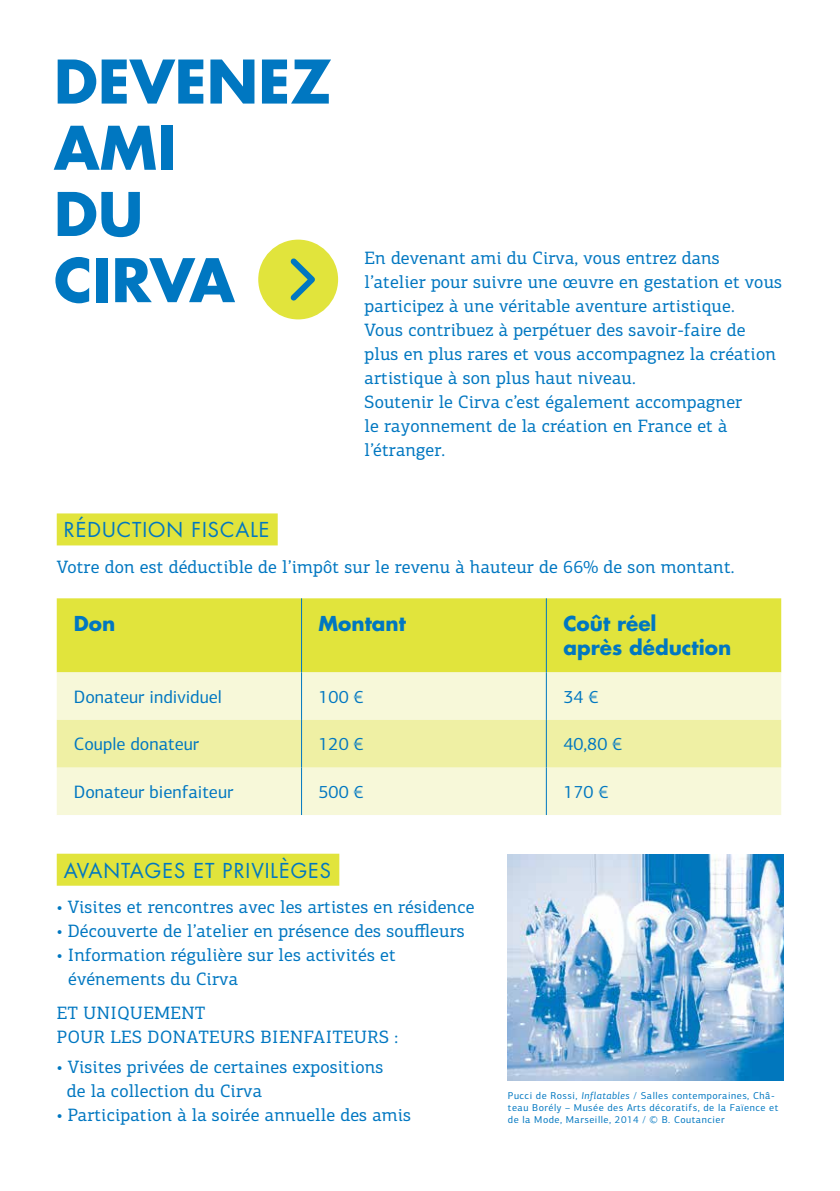
<style>
.page{position:relative;width:840px;height:1191px;background:#fff}
.page>*{position:absolute;margin:0;border:0;box-sizing:border-box;transform-origin:0 0}
.t1{font:700 58.4px/66.2px "Futura";color:#0077c1}
.t2{font:20px "Futura";letter-spacing:.05em;color:#0077c1}
.t3{font:700 20px/24px "Futura";color:#0077c1}
.t4{font:18px/24px "PF Centro Slab Pro";letter-spacing:.01em;color:#0077c1}
.t5{font:18px "PF Centro Sans Pro";color:#0077c1}
.t6{font:18px/24px "PF Centro Slab Pro";letter-spacing:.03em;color:#0077c1}
.t7{font:10px/12px "PF Centro Sans Pro";letter-spacing:.05em;color:#0077c1}
.s1{font-style:italic}
</style>
<div class="page">
<div style="left:57px;top:853px;width:282px;height:32px;background:#e1e43c"></div>
<div style="left:57px;top:513px;width:220px;height:32px;background:#e1e43c"></div>
<div style="left:57px;top:598px;width:723px;height:74px;background:#e1e43c"></div>
<div style="left:57px;top:672px;width:723px;height:143px;background:#f7f8d9"></div>
<div style="left:57px;top:720px;width:723px;height:47px;background:#eff0a4"></div>
<hr style="left:301px;top:598px;width:1px;height:74px;background:#0077c1">
<hr style="left:545px;top:598px;width:1px;height:74px;background:#0077c1">
<hr style="left:301px;top:672px;width:1px;height:48px;background:#0077c1">
<hr style="left:545px;top:672px;width:1px;height:48px;background:#0077c1">
<hr style="left:301px;top:720px;width:1px;height:47px;background:#0077c1">
<hr style="left:545px;top:720px;width:1px;height:47px;background:#0077c1">
<hr style="left:301px;top:767px;width:1px;height:48px;background:#0077c1">
<hr style="left:545px;top:767px;width:1px;height:48px;background:#0077c1">
<img style="left:507px;top:855px;width:275px;height:225px">
<div style="left:258px;top:240px;width:80px;height:79px;background:#e1e43c;border-radius:50%"></div>
<svg style="left:290px;top:258px;width:25px;height:43px"></svg>
<h1 class="t1" style="left:54px;top:47px;width:279px">Devenez ami<br>du<br>Cirva</h1>
<p class="t4" style="left:364px;top:246px;width:418px">En devenant ami du Cirva, vous entrez dans l’atelier pour suivre une œuvre en gestation et vous participez à une véritable aventure artistique.<br>Vous contribuez à perpétuer des savoir-faire de plus en plus rares et vous accompagnez la création artistique à son plus haut niveau.<br>Soutenir le Cirva c’est également accompagner<br>le rayonnement de la création en France et à l’étranger.</p>
<p class="t2" style="left:64px;top:516px;width:207px">RÉDUCTION FISCALE</p>
<p class="t4" style="left:57px;top:554px;width:679px">Votre don est déductible de l’impôt sur le revenu à hauteur de 66% de son montant.</p>
<p class="t3" style="left:74px;top:611px;width:43px">Don</p>
<p class="t3" style="left:318px;top:611px;width:89px">Montant</p>
<p class="t3" style="left:563px;top:611px;width:169px">Coût réel<br>après déduction</p>
<p class="t5" style="left:74px;top:686px;width:150px">Donateur individuel</p>
<p class="t5" style="left:318px;top:686px;width:47px">100 €</p>
<p class="t5" style="left:563px;top:686px;width:37px">34 €</p>
<p class="t5" style="left:74px;top:733px;width:127px">Couple donateur</p>
<p class="t5" style="left:318px;top:733px;width:47px">120 €</p>
<p class="t5" style="left:563px;top:733px;width:60px">40,80 €</p>
<p class="t5" style="left:74px;top:781px;width:161px">Donateur bienfaiteur</p>
<p class="t5" style="left:318px;top:781px;width:47px">500 €</p>
<p class="t5" style="left:563px;top:781px;width:47px">170 €</p>
<p class="t2" style="left:64px;top:856px;width:268px">AVANTAGES ET PRIVI LÈGES</p>
<p class="t4" style="left:57px;top:895px;width:419px">• Visites et rencontres avec les artistes en résidence</p>
<p class="t4" style="left:57px;top:919px;width:409px">• Découverte de l’atelier en présence des souffleurs</p>
<p class="t4" style="left:68px;top:942px;width:329px;text-indent:-11px">• Information régulière sur les activités et événements du Cirva</p>
<p class="t4" style="left:57px;top:1000px;width:87px">Et uniqueme</p>
<p class="t6" style="left:57px;top:1000px;width:342px;text-indent:124px">nt<br>pour les donateurs bienfaiteurs :</p>
<p class="t4" style="left:67px;top:1054px;width:318px;text-indent:-10px">• Visites privées de certaines expositions de la collection du Cirva</p>
<p class="t4" style="left:57px;top:1102px;width:356px">• Participation à la soirée annuelle des amis</p>
<p class="t7" style="left:507px;top:1089px;width:272px">Pucci de Rossi, <span class="s1">Inflatables</span> / Salles contemporaines, Châ&shy;teau Borély – Musée des Arts décoratifs, de la Faïence et de la Mode, Marseille, 2014 / © B. Coutancier</p>
</div>
